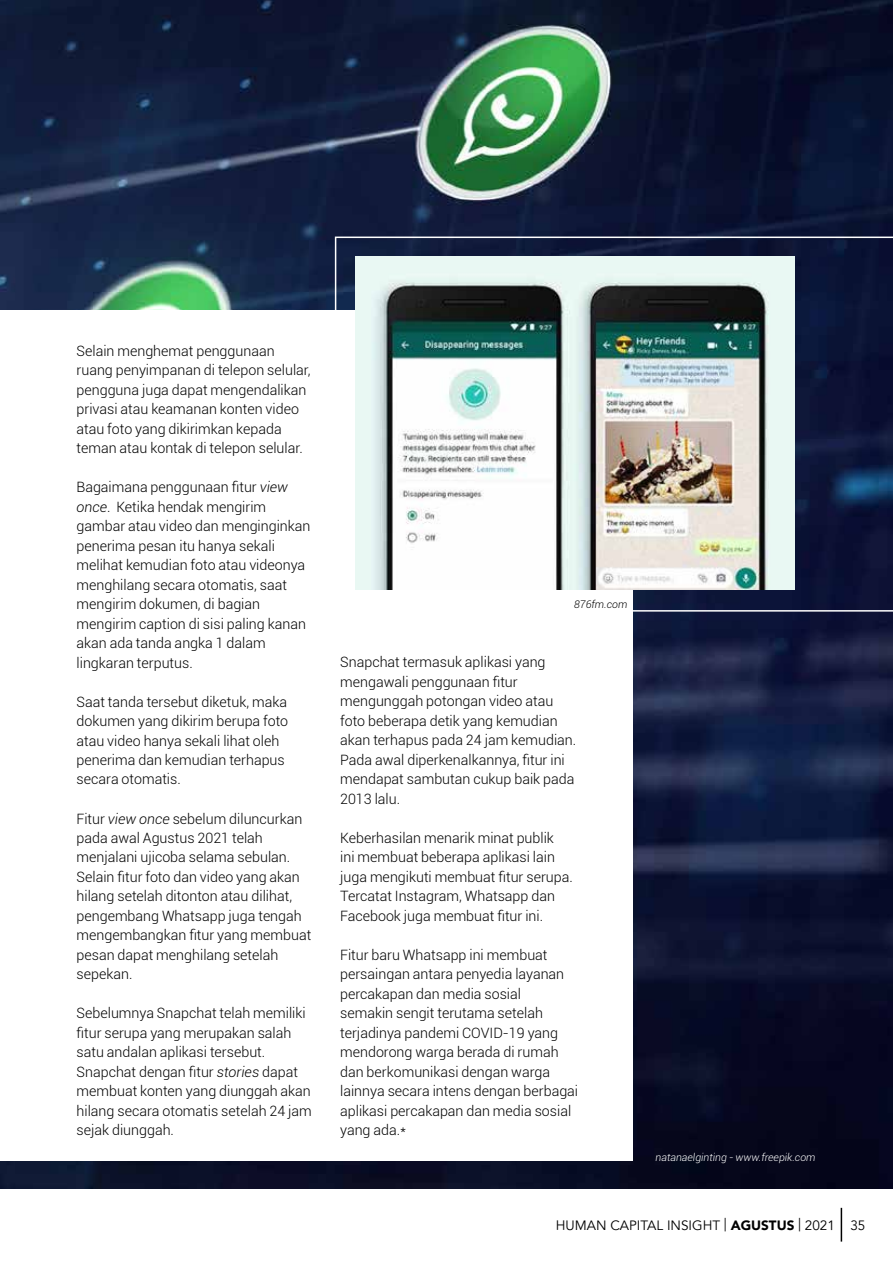
<style>
.page{position:relative;width:893px;height:1263px;background:#fff}
.page>*{position:absolute;margin:0;border:0;box-sizing:border-box;transform-origin:0 0}
.t1{font:300 14.25px/19.5px "Roboto";color:#000}
.t2{font:13.5px "Avenir";color:#000}
.t3{font:italic 300 10.5px "Roboto";color:#fff}
.t4{font:italic 300 10.5px "Roboto";color:#000}
.s1{font-style:italic}
.s2{font-family:"Avenir LT";font-weight:900}
</style>
<div class="page">
<hr style="left:841px;top:1208px;width:1px;height:33px;background:#000">
<img style="left:0;top:0;width:893px;height:1188px">
<div style="left:0;top:310px;width:633px;height:851px;background:#fff"></div>
<img style="left:335px;top:237px;width:558px;height:375px">
<p class="t1" style="left:77px;top:340px;width:236px">Selain menghemat penggunaan ruang penyimpanan di telepon selular, pengguna juga dapat mengendalikan privasi atau keamanan konten video atau foto yang dikirimkan kepada teman atau kontak di telepon selular.</p>
<p class="t1" style="left:77px;top:477px;width:235px">Bagaimana penggunaan fitur <span class="s1">view once</span>. Ketika hendak mengirim gambar atau video dan menginginkan penerima pesan itu hanya sekali melihat kemudian foto atau videonya menghilang secara otomatis, saat mengirim dokumen, di bagian mengirim caption di sisi paling kanan akan ada tanda angka 1 dalam lingkaran terputus.</p>
<p class="t1" style="left:77px;top:691px;width:213px">Saat tanda tersebut diketuk, maka dokumen yang dikirim berupa foto atau video hanya sekali lihat oleh penerima dan kemudian terhapus secara otomatis.</p>
<p class="t1" style="left:77px;top:808px;width:236px">Fitur <span class="s1">view once</span> sebelum diluncurkan pada awal Agustus 2021 telah menjalani ujicoba selama sebulan.<br>Selain fitur foto dan video yang akan hilang setelah ditonton atau dilihat, pengembang Whatsapp juga tengah mengembangkan fitur yang membuat pesan dapat menghilang setelah sepekan.</p>
<p class="t1" style="left:77px;top:1003px;width:237px">Sebelumnya Snapchat telah memiliki fitur serupa yang merupakan salah satu andalan aplikasi tersebut.<br>Snapchat dengan fitur <span class="s1">stories</span> dapat membuat konten yang diunggah akan hilang secara otomatis setelah 24 jam sejak diunggah.</p>
<p class="t4" style="left:574px;top:596px;width:55px">876fm.com</p>
<p class="t1" style="left:340px;top:652px;width:238px">Snapchat termasuk aplikasi yang mengawali penggunaan fitur mengunggah potongan video atau foto beberapa detik yang kemudian akan terhapus pada 24 jam kemudian.<br>Pada awal diperkenalkannya, fitur ini mendapat sambutan cukup baik pada<br>2013 lalu.</p>
<p class="t1" style="left:340px;top:827px;width:234px">Keberhasilan menarik minat publik<br>ini membuat beberapa aplikasi lain juga mengikuti membuat fitur serupa.<br>Tercatat Instagram, Whatsapp dan Facebook juga membuat fitur ini.</p>
<p class="t1" style="left:340px;top:944px;width:239px">Fitur baru Whatsapp ini membuat persaingan antara penyedia layanan percakapan dan media sosial<br>semakin sengit terutama setelah terjadinya pandemi COVID-19 yang mendorong warga berada di rumah dan berkomunikasi dengan warga lainnya secara intens dengan berbagai aplikasi percakapan dan media sosial yang ada.*</p>
<p class="t3" style="left:656px;top:1150px;width:161px">natanaelginting - www.freepik.com</p>
<p class="t2" style="left:556px;top:1217px;width:311px">HUMAN CAPITAL INSIGHT | <span class="s2">AGUSTUS</span> | 2021 35</p>
</div>
